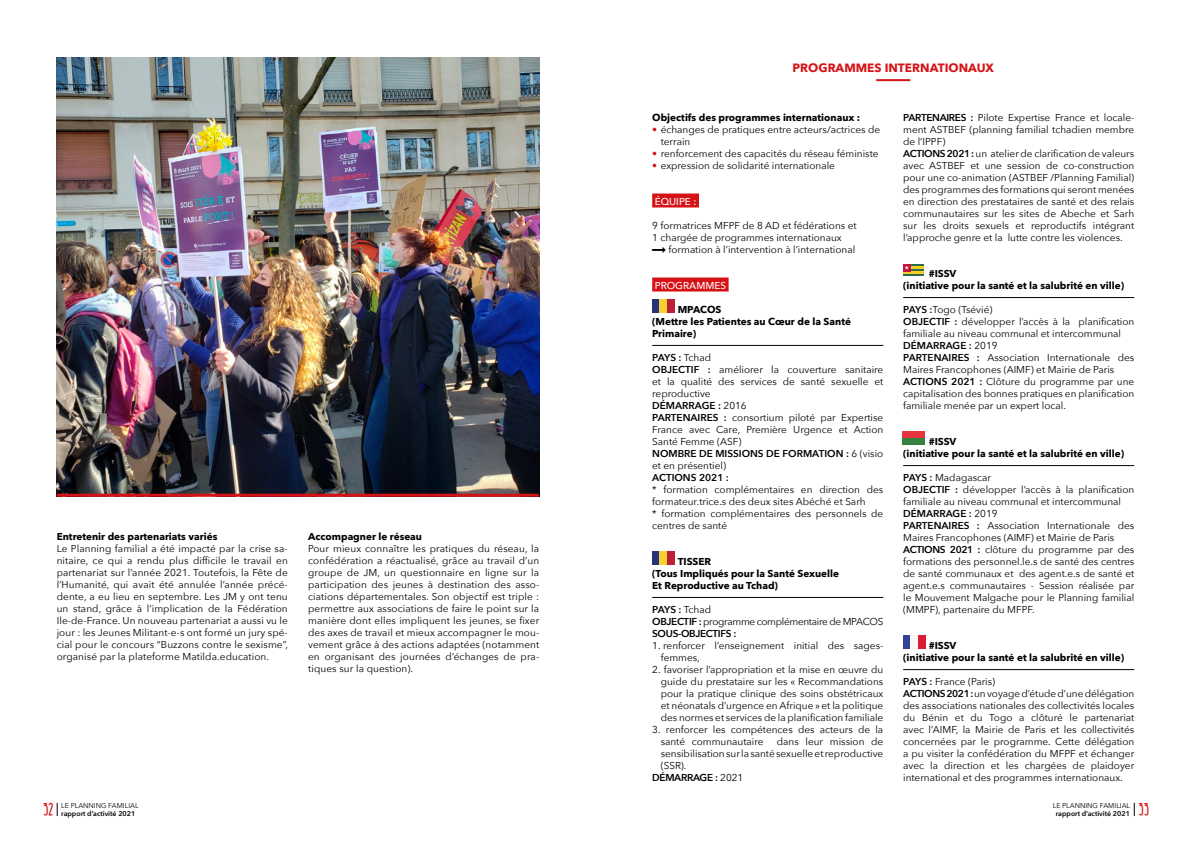
<style>
.page{position:relative;width:1191px;height:842px;background:#fff}
.page>*{position:absolute;margin:0;border:0;box-sizing:border-box;transform-origin:0 0}
.t1{font:13px "BELLABOO";color:#d51317}
.t2{font:700 12px "Avenir Next";color:#d51317}
.t3{font:10px/12px "Avenir Next";color:#000}
.t4{font:700 10px/12px "Avenir Next";color:#000}
.t5{font:10px/12px "Avenir Next";letter-spacing:-.03em;color:#000}
.t6{font:500 10px "Avenir Next";color:#fff}
.t7{font:600 10px "Avenir Next";letter-spacing:-.02em;color:#000}
.t8{font:600 10px "Avenir Next";color:#000}
.t9{font:600 7px/8px "Avenir Next";color:#000}
.t10{font:7px "Avenir Next";color:#000}
.s1{color:#d51317}
.s2{font-family:"Arrowstfb"}
.s3{font-weight:600}
.s4{font-weight:400}
</style>
<div class="page">
<svg style="left:57px;top:803px;width:1px;height:13px"></svg>
<svg style="left:1133px;top:803px;width:1px;height:13px"></svg>
<img style="left:57px;top:58px;width:482px;height:436px">
<hr style="left:57px;top:494px;width:482px;height:3px;background:#d51317">
<div style="left:652px;top:193px;width:47px;height:14px;background:#d51317"></div>
<div style="left:652px;top:277px;width:76px;height:14px;background:#d51317"></div>
<hr style="left:652px;top:345px;width:231px;height:1px;background:#000">
<hr style="left:652px;top:597px;width:231px;height:1px;background:#000">
<hr style="left:876px;top:79px;width:34px;height:2px;background:#d51317">
<hr style="left:903px;top:297px;width:231px;height:1px;background:#000">
<hr style="left:903px;top:465px;width:231px;height:1px;background:#000">
<hr style="left:903px;top:669px;width:231px;height:1px;background:#000">
<svg style="left:903px;top:264px;width:20px;height:12px"></svg>
<hr style="left:903px;top:267px;width:20px;height:2px;background:#f5cd25">
<hr style="left:903px;top:271px;width:20px;height:3px;background:#f5cd25">
<div style="left:903px;top:264px;width:7px;height:7px;background:#c1153e"></div>
<svg style="left:904px;top:265px;width:5px;height:5px"></svg>
<div style="left:652px;top:552px;width:7px;height:13px;background:#273477"></div>
<div style="left:659px;top:552px;width:8px;height:13px;background:#f5d231"></div>
<div style="left:667px;top:552px;width:7px;height:13px;background:#be1f35"></div>
<div style="left:652px;top:299px;width:7px;height:14px;background:#273477"></div>
<div style="left:659px;top:299px;width:8px;height:14px;background:#f5d231"></div>
<div style="left:667px;top:299px;width:7px;height:14px;background:#be1f35"></div>
<div style="left:903px;top:635px;width:7px;height:13px;background:#344194"></div>
<div style="left:910px;top:635px;width:8px;height:13px;background:#f8f8f8"></div>
<div style="left:918px;top:635px;width:7px;height:13px;background:#d91e34"></div>
<div style="left:902px;top:431px;width:23px;height:7px;background:#e7343e"></div>
<div style="left:902px;top:438px;width:23px;height:6px;background:#36813f"></div>
<p class="t4" style="left:57px;top:530px;width:162px">Entretenir des partenariats variés</p>
<p class="t3" style="left:57px;top:542px;width:233px;text-align:justify">Le Planning familial a été impacté par la crise sa&shy;nitaire, ce qui a rendu plus difficile le travail en partenariat sur l’année 2021. Toutefois, la Fête de l’Humanité, qui avait été annulée l’année précé&shy;dente, a eu lieu en septembre. Les JM y ont tenu un stand, grâce à l’implication de la Fédération Ile-de-France. Un nouveau partenariat a aussi vu le jour : les Jeunes Militant-e-s ont formé un jury spé&shy;cial pour le concours “Buzzons contre le sexisme”, organisé par la plateforme Matilda.education.</p>
<p class="t4" style="left:308px;top:530px;width:115px">Accompagner le réseau</p>
<p class="t3" style="left:308px;top:542px;width:233px;text-align:justify">Pour mieux connaître les pratiques du réseau, la confédération a réactualisé, grâce au travail d’un groupe de JM, un questionnaire en ligne sur la participation des jeunes à destination des asso&shy;ciations départementales. Son objectif est triple : permettre aux associations de faire le point sur la manière dont elles impliquent les jeunes, se fixer des axes de travail et mieux accompagner le mou&shy;vement grâce à des actions adaptées (notamment en organisant des journées d’échanges de pra&shy;tiques sur la question).</p>
<p class="t2" style="left:792px;top:57px;width:203px">PROGRAMMES INTERNATIONAUX</p>
<p class="t4" style="left:652px;top:111px;width:209px">Objectifs des programmes internationaux :</p>
<p class="t3" style="left:660px;top:123px;width:221px;text-indent:-8px"><span class="s1">•</span> échanges de pratiques entre acteurs/actrices de terrain</p>
<p class="t3" style="left:652px;top:147px;width:228px"><span class="s1">•</span> renforcement des capacités du réseau féministe</p>
<p class="t3" style="left:652px;top:159px;width:184px"><span class="s1">•</span> expression de solidarité internationale</p>
<p class="t6" style="left:654px;top:193px;width:43px">ÉQUIPE :</p>
<p class="t3" style="left:652px;top:219px;width:206px">9 formatrices MFPF de 8 AD et fédérations et<br>1 chargée de programmes internationaux<br><span class="s2">Y</span> formation à l’intervention à l’international</p>
<p class="t6" style="left:654px;top:277px;width:73px">PROGRAMMES</p>
<p class="t4" style="left:652px;top:303px;width:200px;text-indent:26px">MPACOS<br>(Mettre les Patientes au Cœur de la Santé<br>Primaire)</p>
<p class="t3" style="left:652px;top:351px;width:233px"><span class="s3">PAYS :</span> Tchad<br><span class="s3">OBJECTIF :</span> améliorer la couverture sanitaire et la qualité des services de santé sexuelle et reproductive<br><span class="s3">DÉMARRAGE :</span> 2016<br><span class="s3">PARTENAIRES :</span> consortium piloté par Expertise<br>France avec Care, Première Urgence et Action<br>Santé Femme (ASF)<br><span class="s3">NOMBRE DE MISSIONS DE FORMATION :</span> 6 (visio et en présentiel)</p>
<p class="t8" style="left:652px;top:468px;width:78px">ACTIONS 2021 :</p>
<p class="t3" style="left:652px;top:483px;width:233px">* formation complémentaires en direction des formateur.trice.s des deux sites Abéché et Sarh<br>* formation complémentaires des personnels de centres de santé</p>
<p class="t4" style="left:652px;top:555px;width:188px;text-indent:26px">TISSER<br>(Tous Impliqués pour la Santé Sexuelle<br>Et Reproductive au Tchad)</p>
<p class="t5" style="left:652px;top:603px;width:233px"><span class="s3">PAYS :</span> Tchad<br><span class="s3">OBJECTIF :</span> programme complémentaire de MPACOS<br><span class="s3">SOUS-OBJECTIFS :</span></p>
<p class="t3" style="left:660px;top:639px;width:224px;text-indent:-8px">1. renforcer l’enseignement initial des sages&shy;femmes,</p>
<p class="t3" style="left:660px;top:663px;width:224px;text-align:justify;text-indent:-8px">2. favoriser l’appropriation et la mise en œuvre du guide du prestataire sur les « Recommandations pour la pratique clinique des soins obstétricaux et néonatals d’urgence en Afrique » et la politique des normes et services de la planification familiale</p>
<p class="t3" style="left:660px;top:723px;width:224px;text-indent:-8px">3. renforcer les compétences des acteurs de la santé communautaire</p>
<p class="t3" style="left:777px;top:735px;width:108px">dans leur mission de</p>
<p class="t3" style="left:660px;top:747px;width:224px">sensibilisation sur la santé sexuelle et reproductive</p>
<p class="t3" style="left:660px;top:759px;width:27px">(SSR).</p>
<p class="t7" style="left:652px;top:768px;width:93px">DÉMARRAGE : <span class="s4">2021</span></p>
<p class="t3" style="left:903px;top:111px;width:233px"><span class="s3">PARTENAIRES :</span> Pilote Expertise France et locale&shy;ment ASTBEF (planning familial tchadien membre de l’IPPF)<br><span class="s3">ACTIONS 2021 :</span> un atelier de clarification de valeurs avec ASTBEF et une session de co-construction pour une co-animation (ASTBEF /Planning Familial) des programmes des formations qui seront menées en direction des prestataires de santé et des relais communautaires sur les sites de Abeche et Sarh sur les droits sexuels et reproductifs intégrant l’approche genre et la lutte contre les violences.</p>
<p class="t4" style="left:903px;top:267px;width:222px;text-indent:26px">#ISSV<br>(initiative pour la santé et la salubrité en ville)</p>
<p class="t3" style="left:903px;top:303px;width:233px"><span class="s3">PAYS :</span>Togo (Tsévié)<br><span class="s3">OBJECTIF :</span> développer l’accès à la planification familiale au niveau communal et intercommunal <span class="s3">DÉMARRAGE :</span> 2019<br><span class="s3">PARTENAIRES :</span> Association Internationale des Maires Francophones (AIMF) et Mairie de Paris <span class="s3">ACTIONS 2021 :</span> Clôture du programme par une capitalisation des bonnes pratiques en planification familiale menée par un expert local.</p>
<p class="t4" style="left:903px;top:435px;width:222px;text-indent:26px">#ISSV<br>(initiative pour la santé et la salubrité en ville)</p>
<p class="t3" style="left:903px;top:471px;width:233px"><span class="s3">PAYS :</span> Madagascar<br><span class="s3">OBJECTIF :</span> développer l’accès à la planification familiale au niveau communal et intercommunal <span class="s3">DÉMARRAGE :</span> 2019<br><span class="s3">PARTENAIRES :</span> Association Internationale des Maires Francophones (AIMF) et Mairie de Paris <span class="s3">ACTIONS 2021 :</span> clôture du programme par des formations des personnel.le.s de santé des centres de santé communaux et des agent.e.s de santé et agent.e.s communautaires - Session réalisée par le Mouvement Malgache pour le Planning familial (MMPF), partenaire du MFPF.</p>
<p class="t4" style="left:903px;top:639px;width:222px;text-indent:26px">#ISSV<br>(initiative pour la santé et la salubrité en ville)</p>
<p class="t3" style="left:903px;top:675px;width:233px"><span class="s3">PAYS :</span> France (Paris)<br><span class="s3">ACTIONS 2021 :</span> un voyage d’étude d’une délégation des associations nationales des collectivités locales du Bénin et du Togo a clôturé le partenariat avec l’AIMF, la Mairie de Paris et les collectivités concernées par le programme. Cette délégation a pu visiter la confédération du MFPF et échanger avec la direction et les chargées de plaidoyer international et des programmes internationaux.</p>
<h1 class="t1" style="left:43px;top:801px;width:12px">32</h1>
<p class="t9" style="left:1055px;top:801px;width:95px;text-indent:-3px"><span class="s4">LE PLANNING FAMILIAL </span>rapport d’activité 2021 <sup>33</sup></p>
<p class="t10" style="left:61px;top:800px;width:79px">LE PLANNING FAMILIAL</p>
<p class="t9" style="left:61px;top:809px;width:76px">rapport d’activité 2021</p>
</div>
